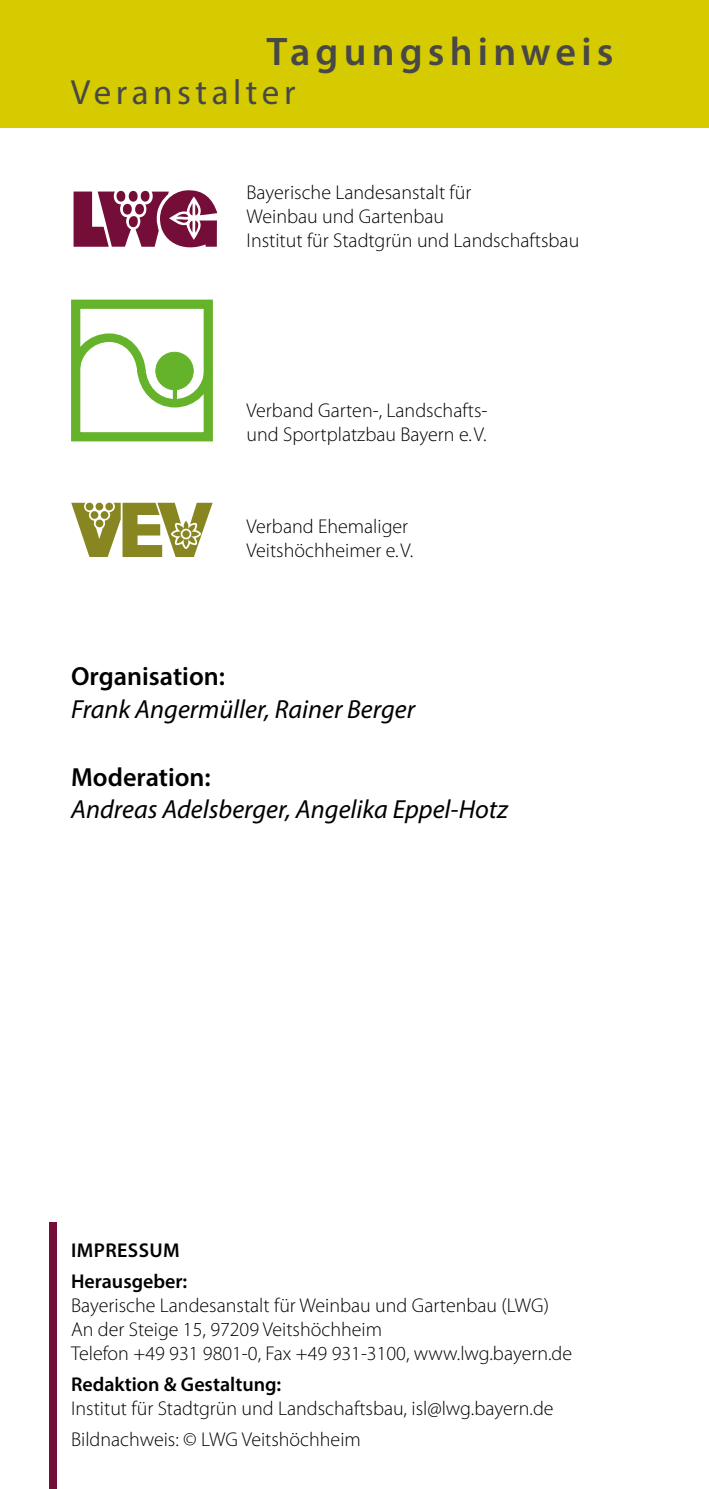
<style>
.page{position:relative;width:709px;height:1489px;background:#fff}
.page>*{position:absolute;margin:0;border:0;box-sizing:border-box;transform-origin:0 0}
.t1{font:600 40px "Myriad Pro";letter-spacing:.13em;color:#484847}
.balken_2{font:35px "Myriad Pro";letter-spacing:.13em;color:#484847}
.organisation{font:italic 26.25px "Myriad Pro";color:#000}
.organisation-2{font:600 26.25px "Myriad Pro";color:#000}
.impressum_text{font:300 20px/24px "Myriad Pro";color:#000}
.veranstalter{font:300 20px/24px "Myriad Pro";color:#000}
.impressum{font:600 20px "Myriad Pro";letter-spacing:.02em;color:#000}
.s1{font-weight:600}
</style>
<div class="page">
<div style="left:49px;top:1221px;width:8px;height:267px;background:#740d37"></div>
<div style="left:0;top:0;width:709px;height:128px;background:#d6cb00"></div>
<svg style="left:74px;top:190px;width:143px;height:57px"></svg>
<div style="left:71px;top:300px;width:142px;height:141px;border:9px solid #64b32b"></div>
<svg style="left:71px;top:300px;width:142px;height:112px"></svg>
<svg style="left:71px;top:502px;width:142px;height:55px"></svg>
<h1 class="t1" style="left:266px;top:27px;width:348px">Tagungshinweis</h1>
<h2 class="balken_2" style="left:71px;top:71px;width:226px">Veranstalter</h2>
<p class="veranstalter" style="left:246px;top:180px;width:334px">Bayerische Landesanstalt für<br>Weinbau und Gartenbau<br>Institut für Stadtgrün und Landschaftsbau</p>
<p class="veranstalter" style="left:246px;top:398px;width:242px">Verband Garten-, Landschafts&shy;und Sportplatzbau Bayern e.V.</p>
<p class="veranstalter" style="left:246px;top:514px;width:168px">Verband Ehemaliger<br>Veitshöchheimer e.V.</p>
<p class="organisation-2" style="left:71px;top:660px;width:155px">Organisation:</p>
<p class="organisation" style="left:71px;top:693px;width:345px">Frank Angermüller, Rainer Berger</p>
<p class="organisation-2" style="left:71px;top:760px;width:141px">Moderation:</p>
<p class="organisation" style="left:71px;top:793px;width:438px">Andreas Adelsberger, Angelika Eppel-Hotz</p>
<h1 class="impressum" style="left:71px;top:1237px;width:110px">IMPRESSUM</h1>
<p class="impressum_text" style="left:71px;top:1268px;width:502px"><span class="s1">Herausgeber:<br></span>Bayerische Landesanstalt für Weinbau und Gartenbau (LWG)<br>An der Steige 15, 97209 Veitshöchheim<br>Telefon +49 931 9801-0, Fax +49 931-3100, www.lwg.bayern.de</p>
<p class="impressum_text" style="left:71px;top:1371px;width:484px"><span class="s1">Redaktion &amp; Gestaltung:<br></span>Institut für Stadtgrün und Landschaftsbau, isl@lwg.bayern.de</p>
<p class="impressum_text" style="left:71px;top:1426px;width:291px">Bildnachweis: © LWG Veitshöchheim</p>
</div>
